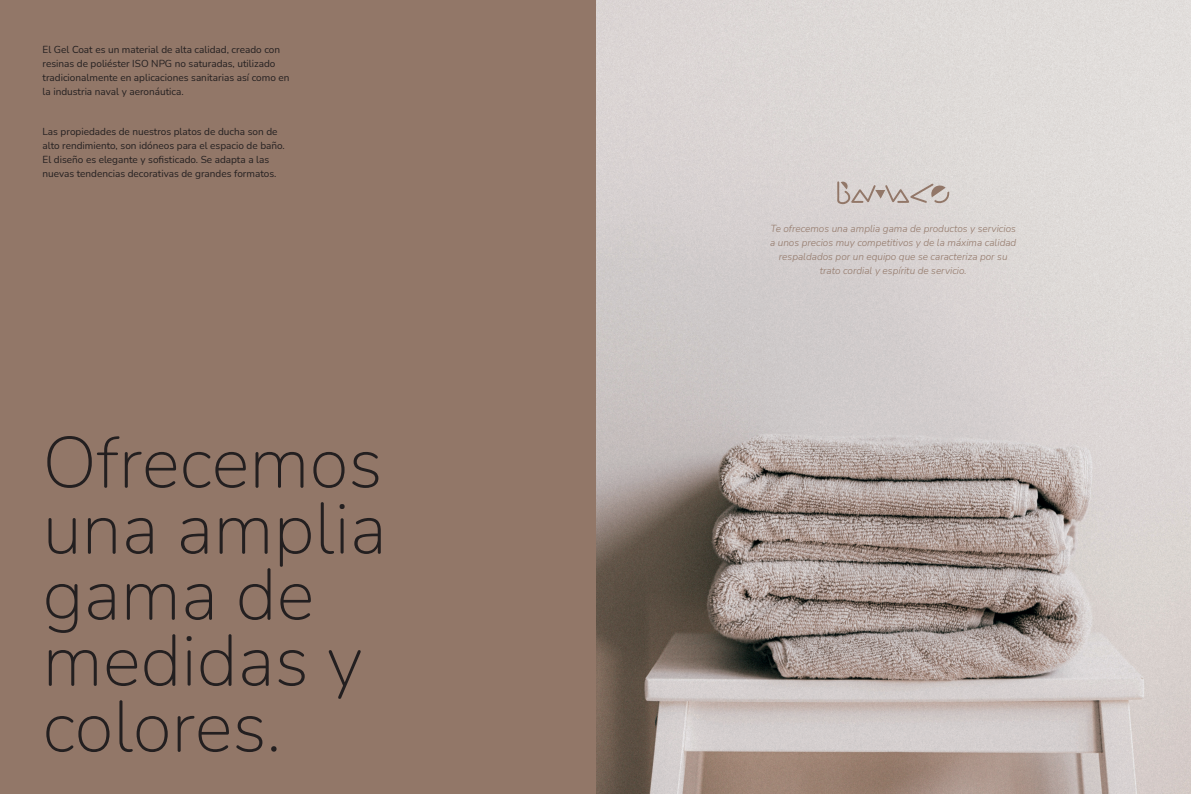
<style>
.page{position:relative;width:1191px;height:794px;background:#fff}
.page>*{position:absolute;margin:0;border:0;box-sizing:border-box;transform-origin:0 0}
.t1{font:200 72px/66px "Nunito";color:#231f20}
.t2{font:10px/14px "Nunito";color:#231f20}
.t3{font:italic 300 10px/14px "Nunito";color:#927768;text-align:center}
</style>
<div class="page">
<img style="left:595px;top:0;width:596px;height:794px">
<div style="left:0;top:0;width:595px;height:794px;background:#927768"></div>
<svg style="left:837px;top:181px;width:112px;height:23px;background:#cac0bc"></svg>
<p class="t2" style="left:43px;top:42px;width:248px">El Gel Coat es un material de alta calidad, creado con resinas de poliéster ISO NPG no saturadas, utilizado tradicionalmente en aplicaciones sanitarias así como en</p>
<p class="t2" style="left:43px;top:84px;width:143px">la industria naval y aeronáutica.</p>
<p class="t2" style="left:43px;top:124px;width:244px">Las propiedades de nuestros platos de ducha son de alto rendimiento, son idóneos para el espacio de baño.</p>
<p class="t2" style="left:43px;top:152px;width:235px">El diseño es elegante y sofisticado. Se adapta a las nuevas tendencias decorativas de grandes formatos.</p>
<p class="t1" style="left:43px;top:427px;width:341px">Ofrecemos</p>
<p class="t1" style="left:43px;top:493px;width:346px">una amplia gama de medidas y colores.</p>
<p class="t3" style="left:770px;top:222px;width:248px">Te ofrecemos una amplia gama de productos y servicios a unos precios muy competitivos y de la máxima calidad respaldados por un equipo que se caracteriza por su trato cordial y espíritu de servicio.</p>
</div>
